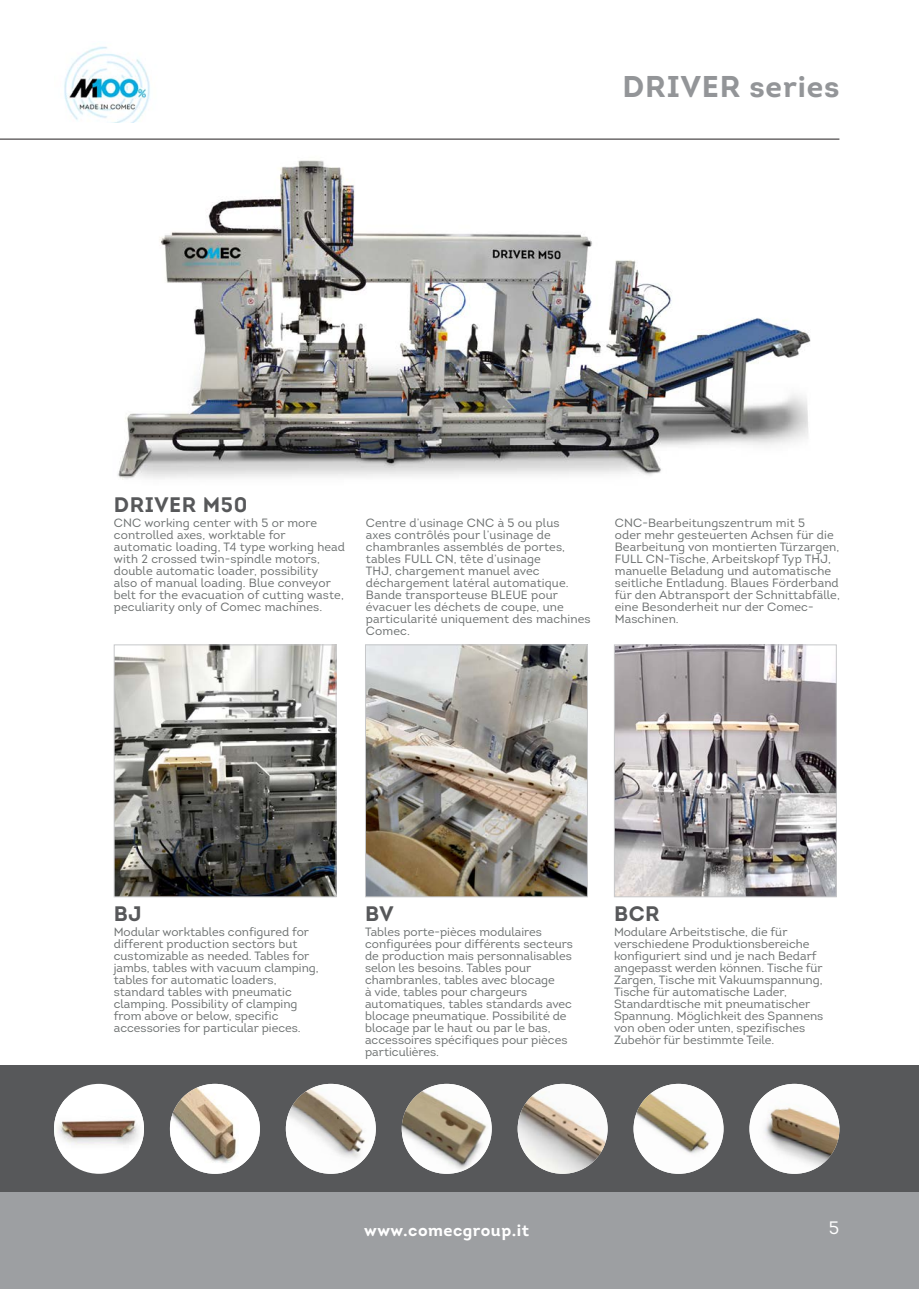
<style>
.page{position:relative;width:919px;height:1289px;background:#fff}
.page>*{position:absolute;margin:0;border:0;box-sizing:border-box;transform-origin:0 0}
.t1{font:700 30px "Intro";letter-spacing:.03em;color:#939598}
.t2{font:700 21px "Intro";letter-spacing:.03em;color:#57585a}
.t3{font:18px "Intro";color:#fff}
.t4{font:700 16.5px "Intro";letter-spacing:.03em;color:#fff}
.t5{font:12px/12px "Intro";color:#6b6f6f}
</style>
<div class="page">
<div style="left:0;top:1192px;width:918px;height:96px;background:#9d9fa2"></div>
<div style="left:0;top:1065px;width:918px;height:126px;background:#57585a"></div>
<img style="left:64px;top:46px;width:86px;height:77px">
<img style="left:34px;top:138px;width:804px;height:342px">
<hr style="left:0;top:139px;width:839px;height:1px;background:#231f20">
<div style="left:54px;top:1083px;width:90px;height:90px;background:#fff;border-radius:50%"></div>
<img style="left:54px;top:1098px;width:90px;height:60px">
<img style="left:286px;top:1083px;width:90px;height:90px;border-radius:45px">
<img style="left:517px;top:1083px;width:90px;height:90px;border-radius:45px">
<img style="left:170px;top:1083px;width:90px;height:90px;border-radius:45px">
<img style="left:402px;top:1083px;width:89px;height:90px;border-radius:45px">
<img style="left:633px;top:1083px;width:90px;height:90px;border-radius:45px">
<img style="left:749px;top:1083px;width:90px;height:90px;border-radius:45px">
<img style="left:367px;top:646px;width:218px;height:249px">
<div style="left:365px;top:644px;width:222px;height:253px;border:1px solid #c7c8ca"></div>
<img style="left:616px;top:646px;width:218px;height:249px">
<div style="left:614px;top:644px;width:222px;height:253px;border:1px solid #c7c8ca"></div>
<img style="left:116px;top:646px;width:218px;height:249px">
<div style="left:114px;top:644px;width:222px;height:253px;border:1px solid #c7c8ca"></div>
<p class="t1" style="left:622px;top:67px;width:218px">DRIVER series</p>
<p class="t2" style="left:114px;top:491px;width:135px">DRIVER M50</p>
<p class="t5" style="left:114px;top:517px;width:233px">CNC working center with 5 or more controlled axes, worktable for automatic loading, T4 type working head with 2 crossed twin-spindle motors, double automatic loader, possibility<br>also of manual loading. Blue conveyor belt for the evacuation of cutting waste, peculiarity only of Comec machines.</p>
<p class="t5" style="left:366px;top:517px;width:204px">Centre d’usinage CNC à 5 ou plus axes contrôlés pour l’usinage de chambranles assemblés de portes, tables FULL CN, tête d’usinage<br>THJ, chargement manuel avec déchargement latéral automatique.</p>
<p class="t5" style="left:366px;top:589px;width:226px">Bande transporteuse BLEUE pour évacuer les déchets de coupe, une particularité uniquement des machines<br>Comec.</p>
<p class="t5" style="left:614px;top:517px;width:226px">CNC-Bearbeitungszentrum mit 5<br>oder mehr gesteuerten Achsen für die Bearbeitung von montierten Türzargen, FULL CN-Tische, Arbeitskopf Typ THJ, manuelle Beladung und automatische seitliche Entladung. Blaues Förderband für den Abtransport der Schnittabfälle, eine Besonderheit nur der Comec-Maschinen.</p>
<p class="t2" style="left:114px;top:900px;width:29px">BJ</p>
<p class="t2" style="left:365px;top:900px;width:30px">BV</p>
<p class="t2" style="left:614px;top:900px;width:47px">BCR</p>
<p class="t5" style="left:114px;top:925px;width:206px">Modular worktables configured for different production sectors but customizable as needed. Tables for jambs, tables with vacuum clamping, tables for automatic loaders, standard tables with pneumatic clamping. Possibility of clamping from above or below, specific accessories for particular pieces.</p>
<p class="t5" style="left:365px;top:925px;width:209px">Tables porte-pièces modulaires configurées pour différents secteurs de production mais personnalisables selon les besoins. Tables pour chambranles, tables avec blocage<br>à vide, tables pour chargeurs automatiques, tables standards avec blocage pneumatique. Possibilité de blocage par le haut ou par le bas, accessoires spécifiques pour pièces particulières.</p>
<p class="t5" style="left:614px;top:925px;width:211px">Modulare Arbeitstische, die für verschiedene Produktionsbereiche konfiguriert sind und je nach Bedarf angepasst werden können. Tische für Zargen, Tische mit Vakuumspannung, Tische für automatische Lader, Standardtische mit pneumatischer Spannung. Möglichkeit des Spannens von oben oder unten, spezifisches Zubehör für bestimmte Teile.</p>
<p class="t4" style="left:364px;top:1219px;width:166px">www.comecgroup.it</p>
<p class="t3" style="left:828px;top:1216px;width:12px">5</p>
</div>
